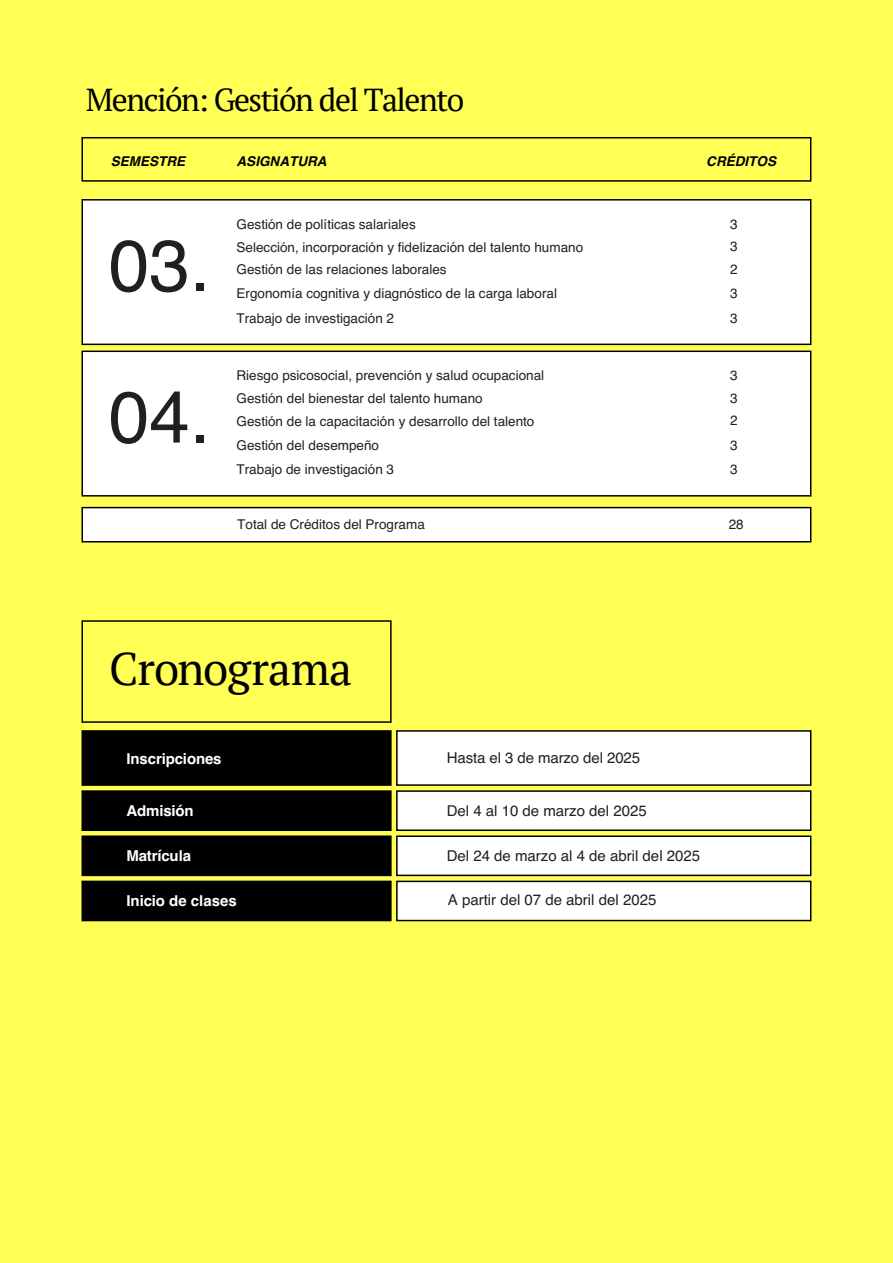
<style>
.page{position:relative;width:893px;height:1263px;background:#ff5}
.page>*{position:absolute;margin:0;border:0;box-sizing:border-box;transform-origin:0 0}
.t1{font:72.75px "Helvetica";color:#231f20}
.t2{font:45.45px "PT Serif";letter-spacing:-.02em;color:#000}
.t3{font:31.65px "PT Serif";letter-spacing:-.045em;color:#000}
.t4{font:15px "Helvetica";color:#231f20}
.t5{font:700 15px "Helvetica";letter-spacing:-.01em;color:#fff}
.t6{font:13.5px/22.5px "Helvetica";color:#231f20}
.t7{font:italic 700 13.5px "Helvetica";color:#000}
</style>
<div class="page">
<div style="left:81px;top:620px;width:311px;height:103px;border:2px solid #000"></div>
<div style="left:81px;top:790px;width:311px;height:41px;background:#000;border:2px solid #000"></div>
<div style="left:396px;top:790px;width:415px;height:41px;background:#fff;border:2px solid #000"></div>
<div style="left:81px;top:835px;width:311px;height:41px;background:#000;border:2px solid #000"></div>
<div style="left:396px;top:835px;width:415px;height:41px;background:#fff;border:2px solid #000"></div>
<div style="left:81px;top:730px;width:311px;height:56px;background:#000;border:2px solid #000"></div>
<div style="left:396px;top:730px;width:415px;height:56px;background:#fff;border:2px solid #000"></div>
<div style="left:81px;top:881px;width:311px;height:40px;background:#000"></div>
<div style="left:396px;top:881px;width:415px;height:40px;background:#fff;border:2px solid #000"></div>
<div style="left:81px;top:199px;width:730px;height:146px;background:#fff;border:2px solid #000"></div>
<div style="left:81px;top:507px;width:730px;height:35px;background:#fff;border:2px solid #000"></div>
<div style="left:81px;top:137px;width:730px;height:45px;border:2px solid #000"></div>
<div style="left:81px;top:351px;width:730px;height:146px;background:#fff;border:2px solid #000"></div>
<h3 class="t3" style="left:86px;top:79px;width:380px">Mención: Gestión del Talento</h3>
<p class="t7" style="left:111px;top:151px;width:76px">SEMESTRE</p>
<p class="t7" style="left:237px;top:151px;width:91px">ASIGNATURA</p>
<p class="t7" style="left:706px;top:151px;width:71px">CRÉDITOS</p>
<h1 class="t1" style="left:109px;top:209px;width:103px">03.</h1>
<h1 class="t1" style="left:109px;top:361px;width:103px">04.</h1>
<p class="t6" style="left:237px;top:213px;width:348px">Gestión de políticas salariales<br>Selección, incorporación y fidelización del talento humano<br>Gestión de las relaciones laborales</p>
<p class="t6" style="left:237px;top:281px;width:322px;line-height:24.9px">Ergonomía cognitiva y diagnóstico de la carga laboral<br>Trabajo de investigación 2</p>
<p class="t6" style="left:237px;top:365px;width:309px">Riesgo psicosocial, prevención y salud ocupacional<br>Gestión del bienestar del talento humano<br>Gestión de la capacitación y desarrollo del talento</p>
<p class="t6" style="left:237px;top:433px;width:159px;line-height:24.9px">Gestión del desempeño<br>Trabajo de investigación 3</p>
<p class="t6" style="left:730px;top:213px;width:9px;text-align:justify">3<br>3<br>2</p>
<p class="t6" style="left:730px;top:281px;width:9px;line-height:24.9px">3<br>3</p>
<p class="t6" style="left:730px;top:365px;width:9px;text-align:justify">3<br>3<br>2</p>
<p class="t6" style="left:730px;top:433px;width:9px;line-height:24.9px">3<br>3</p>
<p class="t6" style="left:237px;top:514px;width:189px">Total de Créditos del Programa</p>
<p class="t6" style="left:729px;top:514px;width:17px">28</p>
<h2 class="t2" style="left:109px;top:639px;width:245px">Cronograma</h2>
<p class="t5" style="left:127px;top:747px;width:96px">Inscripciones</p>
<p class="t4" style="left:447px;top:747px;width:195px">Hasta el 3 de marzo del 2025</p>
<p class="t5" style="left:127px;top:798px;width:69px">Admisión</p>
<p class="t4" style="left:447px;top:799px;width:202px">Del 4 al 10 de marzo del 2025</p>
<p class="t5" style="left:127px;top:843px;width:66px">Matrícula</p>
<p class="t4" style="left:447px;top:844px;width:255px">Del 24 de marzo al 4 de abril del 2025</p>
<p class="t5" style="left:127px;top:888px;width:112px">Inicio de clases</p>
<p class="t4" style="left:448px;top:888px;width:210px">A partir del 07 de abril del 2025</p>
</div>
